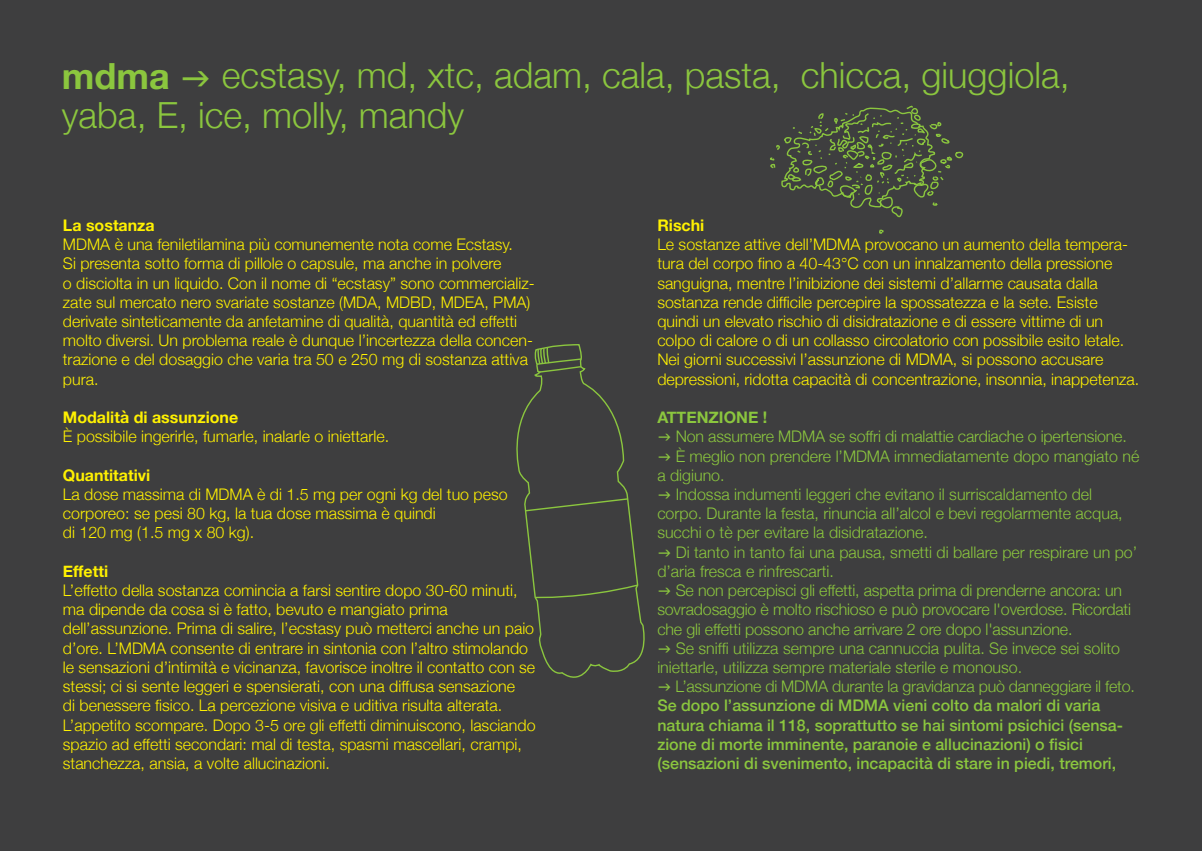
<style>
.page{position:relative;width:1202px;height:851px;background:#fff}
.page>*{position:absolute;margin:0;border:0;box-sizing:border-box;transform-origin:0 0}
.t1{font:300 36px/40px "Helvetica Neue";color:#8bc63e}
.t2{font:700 36px "Helvetica Neue";color:#8bc63e}
.t3{font:300 16px/19.2px "Helvetica Neue";color:#fff101}
.t4{font:300 16px "Helvetica Neue";color:#8bc63e}
.t5{font:500 16px/19.2px "Helvetica Neue";color:#8bc63e}
.t6{font:700 16px "Helvetica Neue";color:#fff101}
.t7{font:700 16px "Helvetica Neue";color:#8bc63e}
</style>
<div class="page">
<div style="left:0;top:0;width:1202px;height:850px;background:#3e3e3f"></div>
<svg style="left:516px;top:344px;width:129px;height:334px"></svg>
<svg style="left:536px;top:346px;width:47px;height:27px"></svg>
<svg style="left:524px;top:497px;width:105px;height:15px"></svg>
<svg style="left:534px;top:583px;width:105px;height:16px"></svg>
<svg style="left:879px;top:229px;width:5px;height:5px"></svg>
<svg style="left:770px;top:105px;width:194px;height:113px"></svg>
<h1 class="t1" style="left:62px;top:53px;width:1009px;text-indent:160px">ecstasy, md, xtc, adam, cala, pasta, chicca, giuggiola, yaba, E, ice, molly, mandy</h1>
<h1 class="t2" style="left:62px;top:48px;width:109px">mdma</h1>
<p class="t6" style="left:63px;top:213px;width:93px">La sostanza</p>
<p class="t3" style="left:63px;top:234px;width:473px">MDMA è una feniletilamina più comunemente nota come Ecstasy.<br>Si presenta sotto forma di pillole o capsule, ma anche in polvere<br>o disciolta in un liquido. Con il nome di “ecstasy” sono commercializ&shy;zate sul mercato nero svariate sostanze (MDA, MDBD, MDEA, PMA) derivate sinteticamente da anfetamine di qualità, quantità ed effetti molto diversi. Un problema reale è dunque l’incertezza della concen&shy;trazione e del dosaggio che varia tra 50 e 250 mg di sostanza attiva pura.</p>
<p class="t6" style="left:63px;top:405px;width:177px">Modalità di assunzione</p>
<p class="t3" style="left:63px;top:426px;width:328px">È possibile ingerirle, fumarle, inalarle o iniettarle.</p>
<p class="t6" style="left:63px;top:462px;width:89px">Quantitativi</p>
<p class="t3" style="left:63px;top:483px;width:446px">La dose massima di MDMA è di 1.5 mg per ogni kg del tuo peso corporeo: se pesi 80 kg, la tua dose massima è quindi<br>di 120 mg (1.5 mg x 80 kg).</p>
<p class="t6" style="left:63px;top:558px;width:47px">Effetti</p>
<p class="t3" style="left:63px;top:579px;width:474px">L’effetto della sostanza comincia a farsi sentire dopo 30-60 minuti, ma dipende da cosa si è fatto, bevuto e mangiato prima dell’assunzione. Prima di salire, l’ecstasy può metterci anche un paio d’ore. L’MDMA consente di entrare in sintonia con l’altro stimolando le sensazioni d’intimità e vicinanza, favorisce inoltre il contatto con se stessi; ci si sente leggeri e spensierati, con una diffusa sensazione<br>di benessere fisico. La percezione visiva e uditiva risulta alterata.<br>L’appetito scompare. Dopo 3-5 ore gli effetti diminuiscono, lasciando spazio ad effetti secondari: mal di testa, spasmi mascellari, crampi, stanchezza, ansia, a volte allucinazioni.</p>
<p class="t6" style="left:657px;top:213px;width:49px">Rischi</p>
<p class="t3" style="left:657px;top:234px;width:483px">Le sostanze attive dell’MDMA provocano un aumento della tempera&shy;tura del corpo fino a 40-43°C con un innalzamento della pressione sanguigna, mentre l’inibizione dei sistemi d’allarme causata dalla sostanza rende difficile percepire la spossatezza e la sete. Esiste quindi un elevato rischio di disidratazione e di essere vittime di un colpo di calore o di un collasso circolatorio con possibile esito letale.<br>Nei giorni successivi l’assunzione di MDMA, si possono accusare depressioni, ridotta capacità di concentrazione, insonnia, inappetenza.</p>
<p class="t7" style="left:657px;top:405px;width:111px">ATTENZIONE !</p>
<p class="t4" style="left:676px;top:423px;width:453px">Non assumere MDMA se soffri di malattie cardiache o ipertensione.</p>
<p class="t4" style="left:676px;top:443px;width:465px">È meglio non prendere l’MDMA immediatamente dopo mangiato né</p>
<p class="t4" style="left:657px;top:462px;width:69px">a digiuno.</p>
<p class="t4" style="left:676px;top:481px;width:418px">Indossa indumenti leggeri che evitano il surriscaldamento del</p>
<p class="t4" style="left:657px;top:500px;width:467px">corpo. Durante la festa, rinuncia all’alcol e bevi regolarmente acqua,</p>
<p class="t4" style="left:657px;top:519px;width:272px">succhi o tè per evitare la disidratazione.</p>
<p class="t4" style="left:676px;top:539px;width:463px">Di tanto in tanto fai una pausa, smetti di ballare per respirare un po’</p>
<p class="t4" style="left:657px;top:558px;width:178px">d’aria fresca e rinfrescarti.</p>
<p class="t4" style="left:676px;top:577px;width:448px">Se non percepisci gli effetti, aspetta prima di prenderne ancora: un</p>
<p class="t4" style="left:657px;top:596px;width:475px">sovradosaggio è molto rischioso e può provocare l'overdose. Ricordati</p>
<p class="t4" style="left:657px;top:615px;width:417px">che gli effetti possono anche arrivare 2 ore dopo l'assunzione.</p>
<p class="t4" style="left:676px;top:635px;width:446px">Se sniffi utilizza sempre una cannuccia pulita. Se invece sei solito</p>
<p class="t4" style="left:657px;top:654px;width:366px">iniettarle, utilizza sempre materiale sterile e monouso.</p>
<p class="t4" style="left:676px;top:673px;width:461px">L’assunzione di MDMA durante la gravidanza può danneggiare il feto.</p>
<p class="t5" style="left:657px;top:694px;width:467px">Se dopo l’assunzione di MDMA vieni colto da malori di varia natura chiama il 118, soprattutto se hai sintomi psichici (sensa&shy;zione di morte imminente, paranoie e allucinazioni) o fisici (sensazioni di svenimento, incapacità di stare in piedi, tremori,</p>
</div>
